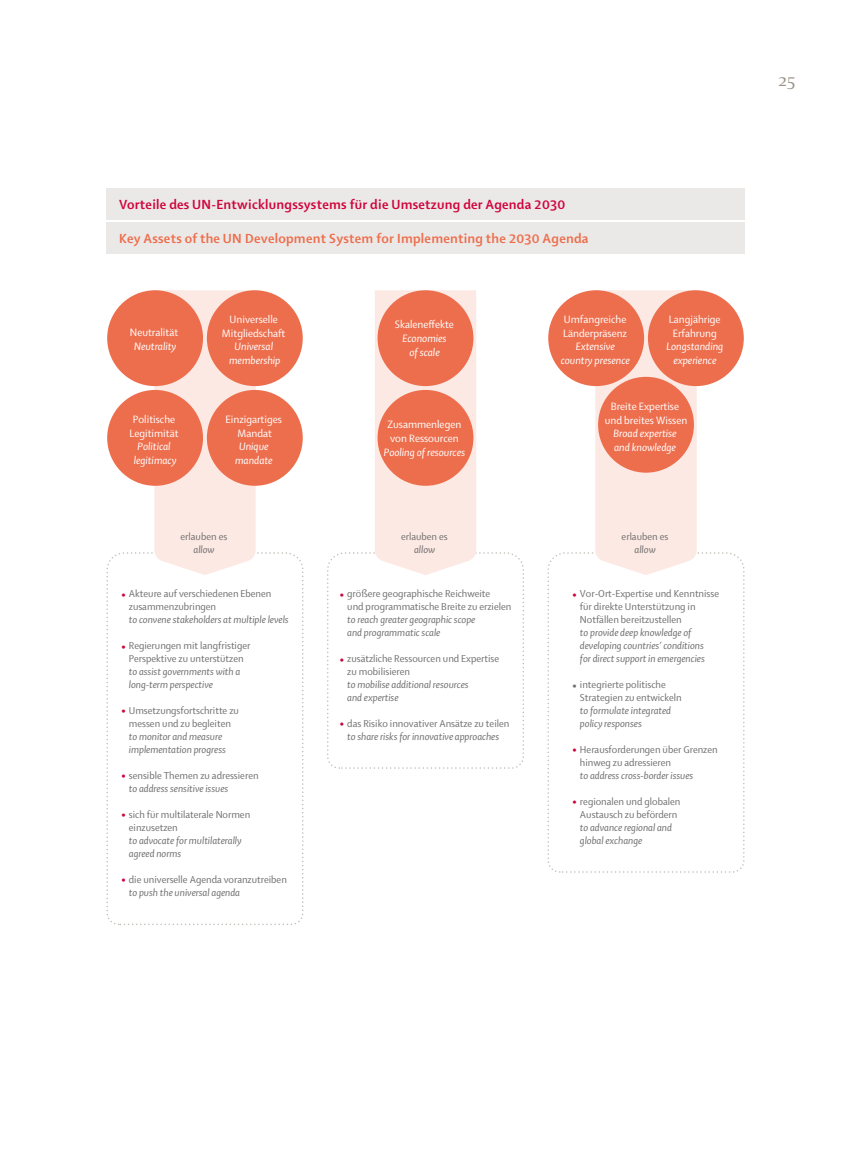
<style>
.page{position:relative;width:851px;height:1170px;background:#fff}
.page>*{position:absolute;margin:0;border:0;box-sizing:border-box;transform-origin:0 0}
.t1{font:19.5px "Enigma Display";color:#9b9387}
.t2{font:700 14.25px "Shaker 2";letter-spacing:.02em;color:#d0043c}
.t3{font:700 14.25px "Shaker 2";letter-spacing:.02em;color:#ed6e4d}
.t4{font:11.55px/13.8px "Shaker 2";color:#fff;text-align:center}
.t5{font:italic 11.55px/13.8px "Shaker 2";color:#fff;text-align:center}
.t6{font:10.8px/13px "Shaker 2";color:#706f6f}
.t7{font:italic 10.8px/13px "Shaker 2";color:#706f6f}
</style>
<div class="page">
<svg style="left:106px;top:551px;width:198px;height:374px"></svg>
<svg style="left:154px;top:290px;width:101px;height:285px;background:#fce9e4"></svg>
<div style="left:107px;top:290px;width:96px;height:96px;background:#ed6e4d;border-radius:50%"></div>
<div style="left:207px;top:290px;width:96px;height:96px;background:#ed6e4d;border-radius:50%"></div>
<div style="left:107px;top:390px;width:96px;height:96px;background:#ed6e4d;border-radius:50%"></div>
<div style="left:207px;top:390px;width:96px;height:96px;background:#ed6e4d;border-radius:50%"></div>
<svg style="left:327px;top:552px;width:197px;height:217px"></svg>
<svg style="left:375px;top:290px;width:101px;height:285px;background:#fce9e4"></svg>
<div style="left:377px;top:290px;width:96px;height:96px;background:#ed6e4d;border-radius:50%"></div>
<div style="left:377px;top:390px;width:96px;height:96px;background:#ed6e4d;border-radius:50%"></div>
<svg style="left:547px;top:551px;width:197px;height:322px"></svg>
<svg style="left:595px;top:290px;width:101px;height:285px;background:#fbe8e3"></svg>
<div style="left:548px;top:290px;width:96px;height:96px;background:#ed6e4d;border-radius:50%"></div>
<div style="left:647px;top:290px;width:96px;height:96px;background:#ed6e4d;border-radius:50%"></div>
<div style="left:598px;top:377px;width:95px;height:95px;background:#ed6e4d;border-radius:50%"></div>
<div style="left:106px;top:188px;width:638px;height:32px;background:#ebe9e7"></div>
<div style="left:106px;top:222px;width:638px;height:32px;background:#ebe9e7"></div>
<svg style="left:122px;top:774px;width:3px;height:4px"></svg>
<svg style="left:122px;top:813px;width:3px;height:4px"></svg>
<svg style="left:573px;top:800px;width:3px;height:4px"></svg>
<h2 class="t2" style="left:119px;top:195px;width:447px">Vorteile des UN-Entwicklungssystems für die Umsetzung der Agenda 2030</h2>
<h2 class="t3" style="left:119px;top:229px;width:471px">Key Assets of the UN Development System for Implementing the 2030 Agenda</h2>
<p class="t4" style="left:130px;top:325px;width:50px">Neutralität</p>
<p class="t5" style="left:134px;top:339px;width:44px">Neutrality</p>
<p class="t4" style="left:129px;top:411px;width:51px;text-align:left">Politische<br>Legitimität</p>
<p class="t5" style="left:134px;top:439px;width:44px">Political legitimacy</p>
<p class="t4" style="left:222px;top:311px;width:65px">Universelle<br>Mitgliedschaft</p>
<p class="t5" style="left:229px;top:339px;width:53px">Universal membership</p>
<p class="t4" style="left:225px;top:411px;width:58px">Einzigartiges<br>Mandat</p>
<p class="t5" style="left:235px;top:439px;width:39px">Unique mandate</p>
<p class="t6" style="left:180px;top:529px;width:48px">erlauben es</p>
<p class="t7" style="left:193px;top:542px;width:23px">allow</p>
<p class="t6" style="left:129px;top:586px;width:144px">Akteure auf verschiedenen Ebenen zusammenzubringen</p>
<p class="t7" style="left:129px;top:612px;width:161px">to convene stakeholders at multiple levels</p>
<p class="t6" style="left:129px;top:638px;width:123px">Regierungen mit langfristiger<br>Perspektive zu unterstützen</p>
<p class="t7" style="left:129px;top:664px;width:113px">to assist governments with a long-term perspective</p>
<p class="t6" style="left:129px;top:703px;width:111px">Umsetzungsfortschritte zu messen und zu begleiten</p>
<p class="t7" style="left:129px;top:729px;width:99px">to monitor and measure implementation progress</p>
<p class="t6" style="left:129px;top:768px;width:131px">sensible Themen zu adressieren</p>
<p class="t7" style="left:129px;top:781px;width:101px">to address sensitive issues</p>
<p class="t6" style="left:129px;top:807px;width:123px">sich für multilaterale Normen einzusetzen</p>
<p class="t7" style="left:129px;top:833px;width:114px">to advocate for multilaterally agreed norms</p>
<p class="t6" style="left:129px;top:872px;width:159px">die universelle Agenda voranzutreiben</p>
<p class="t7" style="left:129px;top:885px;width:113px">to push the universal agenda</p>
<p class="t4" style="left:395px;top:317px;width:61px">Skaleneffekte</p>
<p class="t5" style="left:402px;top:331px;width:46px">Economies of scale</p>
<p class="t4" style="left:387px;top:417px;width:75px;text-align:left">Zusammenlegen von Ressourcen</p>
<p class="t5" style="left:384px;top:444px;width:83px">Pooling of resources</p>
<p class="t4" style="left:563px;top:311px;width:65px;text-align:left">Umfangreiche<br>Länderpräsenz</p>
<p class="t5" style="left:560px;top:339px;width:71px">Extensive country presence</p>
<p class="t4" style="left:668px;top:311px;width:53px">Langjährige<br>Erfahrung</p>
<p class="t5" style="left:666px;top:339px;width:58px">Longstanding experience</p>
<p class="t4" style="left:604px;top:398px;width:84px">Breite Expertise und breites Wissen</p>
<p class="t5" style="left:613px;top:426px;width:64px;text-align:left">Broad expertise and knowledge</p>
<p class="t6" style="left:401px;top:529px;width:48px">erlauben es</p>
<p class="t7" style="left:414px;top:542px;width:23px">allow</p>
<p class="t6" style="left:621px;top:529px;width:48px">erlauben es</p>
<p class="t7" style="left:634px;top:542px;width:23px">allow</p>
<p class="t6" style="left:347px;top:586px;width:165px">größere geographische Reichweite<br>und programmatische Breite zu erzielen</p>
<p class="t7" style="left:347px;top:612px;width:130px">to reach greater geographic scope and programmatic scale</p>
<p class="t6" style="left:347px;top:651px;width:153px">zusätzliche Ressourcen und Expertise zu mobilisieren</p>
<p class="t7" style="left:347px;top:677px;width:123px">to mobilise additional resources and expertise</p>
<p class="t6" style="left:347px;top:716px;width:163px">das Risiko innovativer Ansätze zu teilen</p>
<p class="t7" style="left:347px;top:729px;width:153px">to share risks for innovative approaches</p>
<p class="t6" style="left:580px;top:586px;width:141px">Vor-Ort-Expertise und Kenntnisse für direkte Unterstützung in<br>Notfällen bereitzustellen</p>
<p class="t7" style="left:580px;top:625px;width:126px">to provide deep knowledge of developing countries’ conditions for direct support in emergencies</p>
<p class="t6" style="left:580px;top:677px;width:103px">integrierte politische<br>Strategien zu entwickeln</p>
<p class="t7" style="left:580px;top:703px;width:93px">to formulate integrated policy responses</p>
<p class="t6" style="left:580px;top:742px;width:139px">Herausforderungen über Grenzen hinweg zu adressieren</p>
<p class="t7" style="left:580px;top:768px;width:115px">to address cross-border issues</p>
<p class="t6" style="left:580px;top:794px;width:102px">regionalen und globalen<br>Austausch zu befördern</p>
<p class="t7" style="left:580px;top:820px;width:93px">to advance regional and global exchange</p>
<h1 class="t1" style="left:778px;top:69px;width:18px">25</h1>
</div>
